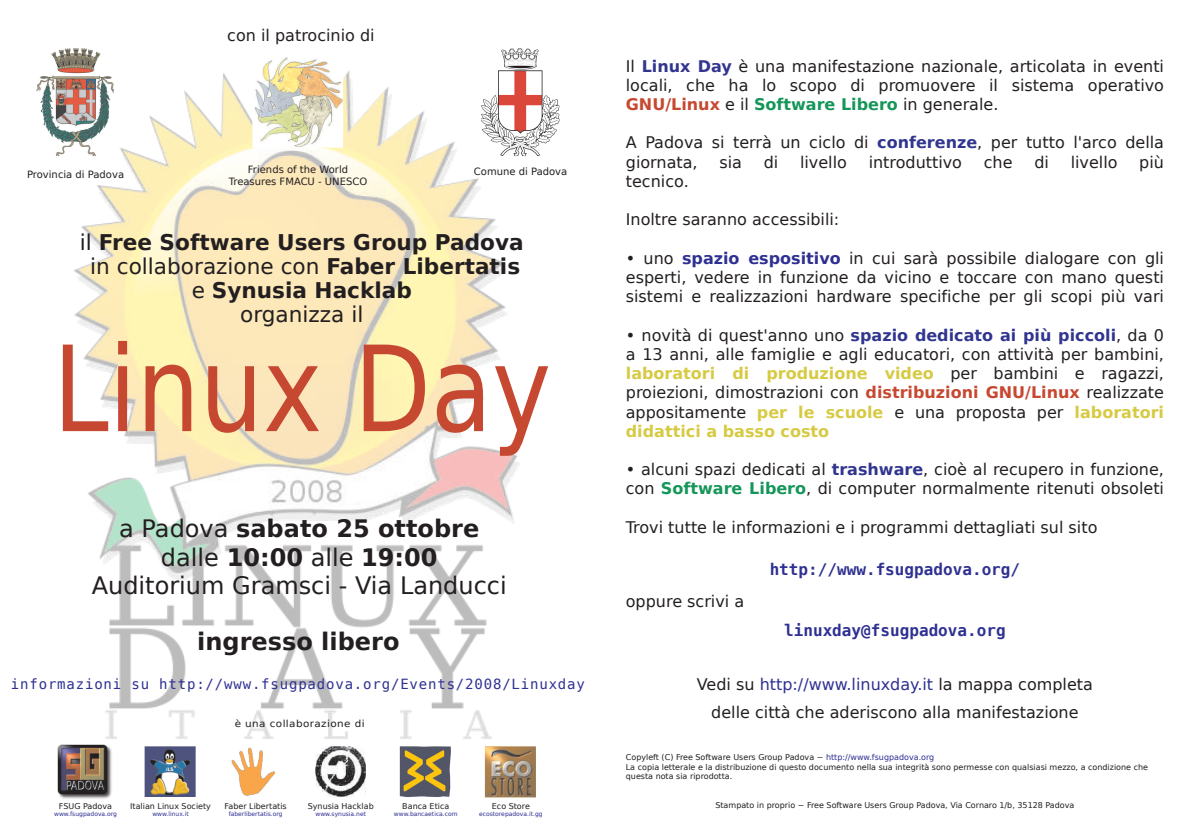
<style>
.page{position:relative;width:1191px;height:840px;background:#fff}
.page>*{position:absolute;margin:0;border:0;box-sizing:border-box;transform-origin:0 0}
.t1{font:118.6px "Bitstream Vera Sans";color:#c74831;scale:.84 1}
.t2{font:24px/28.8px "Bitstream Vera Sans";color:#231f20;text-align:center}
.t3{font:700 24px "Bitstream Vera Sans";color:#231f20}
.t4{font:700 21.6px/24px "Bitstream Vera Sans";color:#231f20;text-align:center}
.t5{font:16px/19.2px "Bitstream Vera Sans";color:#231f20;text-align:justify}
.t6{font:700 16px "Bitstream Vera Sans Mono";color:#2e3092}
.t7{font:14px "Bitstream Vera Sans Mono";letter-spacing:.06em;color:#2e3092}
.t8{font:10px/12px "Bitstream Vera Sans";color:#231f20;text-align:center}
.t9{font:9.6px "Bitstream Vera Sans";letter-spacing:.04em;color:#231f20;scale:1.08 1}
.t10{font:8px/9.6px "Bitstream Vera Sans";color:#231f20}
.t11{font:6px "Bitstream Vera Sans";color:#2e3092}
.s1{font-weight:400}
.s2{font-weight:700}
.s3{font-weight:700;color:#31358f}
.s4{font-weight:700;color:#c74831}
.s5{font-weight:700;color:#149658}
.s6{font-weight:700;color:#2e3092}
.s7{font-weight:700;color:#d7ca43}
.s8{color:#2e3092}
</style>
<div class="page">
<img style="left:74px;top:71px;width:446px;height:667px">
<img style="left:400px;top:746px;width:51px;height:51px">
<img style="left:57px;top:744px;width:55px;height:55px">
<img style="left:145px;top:746px;width:51px;height:50px">
<img style="left:315px;top:746px;width:51px;height:51px">
<img style="left:231px;top:747px;width:45px;height:49px">
<img style="left:485px;top:746px;width:51px;height:51px">
<img style="left:481px;top:48px;width:79px;height:108px">
<img style="left:252px;top:57px;width:91px;height:90px">
<img style="left:36px;top:48px;width:78px;height:108px">
<p class="t5" style="left:227px;top:26px;width:149px">con il patrocinio di</p>
<p class="t8" style="left:229px;top:164px;width:140px">Friends of the World<br>Treasures FMACU - UNESCO</p>
<p class="t8" style="left:27px;top:168px;width:98px">Provincia di Padova</p>
<p class="t8" style="left:474px;top:166px;width:95px">Comune di Padova</p>
<h3 class="t4" style="left:80px;top:230px;width:445px"><span class="s1">il</span> Free Software Users Group Padova <span class="s1">in collaborazione con</span> Faber Libertatis <span class="s1">e</span> Synusia Hacklab<br><span class="s1">organizza il</span></h3>
<h1 class="t1" style="left:53px;top:321px;width:594px">Linux Day</h1>
<h2 class="t2" style="left:92px;top:513px;width:416px">a Padova <span class="s2">sabato 25 ottobre </span>dalle <span class="s2">10:00</span> alle <span class="s2">19:00<br></span>Auditorium Gramsci - Via Landucci</h2>
<h2 class="t3" style="left:197px;top:627px;width:204px">ingresso libero</h2>
<p class="t7" style="left:11px;top:676px;width:575px">informazioni su http://www.fsugpadova.org/Events/2008/Linuxday</p>
<p class="t9" style="left:235px;top:718px;width:122px">è una collaborazione di</p>
<p class="t10" style="left:59px;top:800px;width:55px">FSUG Padova</p>
<p class="t10" style="left:130px;top:800px;width:82px">Italian Linux Society</p>
<p class="t10" style="left:225px;top:800px;width:64px">Faber Libertatis</p>
<p class="t10" style="left:308px;top:800px;width:67px">Synusia Hacklab</p>
<p class="t10" style="left:492px;top:800px;width:40px">Eco Store</p>
<p class="t11" style="left:54px;top:809px;width:64px">www.fsugpadova.org</p>
<p class="t11" style="left:152px;top:809px;width:38px">www.linux.it</p>
<p class="t11" style="left:229px;top:809px;width:55px">faberlibertatis.org</p>
<p class="t11" style="left:315px;top:809px;width:52px">www.synusia.net</p>
<p class="t11" style="left:394px;top:809px;width:65px">www.bancaetica.com</p>
<p class="t11" style="left:479px;top:809px;width:65px">ecostorepadova.it.gg</p>
<p class="t10" style="left:402px;top:800px;width:49px">Banca Etica</p>
<p class="t5" style="left:626px;top:56px;width:539px">Il <span class="s3">Linux Day</span> è una manifestazione nazionale, articolata in eventi locali, che ha lo scopo di promuovere il sistema operativo <span class="s4">GNU/Linux</span> e il <span class="s5">Software Libero</span> in generale.</p>
<p class="t5" style="left:626px;top:133px;width:539px">A Padova si terrà un ciclo di <span class="s3">conferenze</span>, per tutto l'arco della giornata,</p>
<p class="t5" style="left:719px;top:152px;width:24px">sia</p>
<p class="t5" style="left:763px;top:152px;width:16px">di</p>
<p class="t5" style="left:800px;top:152px;width:48px">livello</p>
<p class="t5" style="left:868px;top:152px;width:95px">introduttivo</p>
<p class="t5" style="left:983px;top:152px;width:30px">che</p>
<p class="t5" style="left:1034px;top:152px;width:16px">di</p>
<p class="t5" style="left:1070px;top:152px;width:48px">livello</p>
<p class="t5" style="left:1139px;top:152px;width:26px">più</p>
<p class="t5" style="left:626px;top:172px;width:64px">tecnico.</p>
<p class="t5" style="left:626px;top:210px;width:215px">Inoltre saranno accessibili:</p>
<p class="t5" style="left:626px;top:248px;width:539px">• uno <span class="s6">spazio espositivo</span> in cui sarà possibile dialogare con gli esperti, vedere in funzione da vicino e toccare con mano questi sistemi e realizzazioni hardware specifiche per gli scopi più vari</p>
<p class="t5" style="left:626px;top:325px;width:539px">• novità di quest'anno uno <span class="s3">spazio dedicato ai più piccoli</span>, da 0 a 13 anni, alle famiglie e agli educatori, con attività per bambini, <span class="s7">laboratori di produzione video</span> per bambini e ragazzi, proiezioni, dimostrazioni con <span class="s4">distribuzioni GNU/Linux</span> realizzate appositamente <span class="s7">per le scuole</span> e una proposta per <span class="s7">laboratori didattici a basso costo</span></p>
<p class="t5" style="left:626px;top:460px;width:539px">• alcuni spazi dedicati al <span class="s3">trashware</span>, cioè al recupero in funzione, con <span class="s5">Software Libero</span>, di computer normalmente ritenuti obsoleti</p>
<p class="t5" style="left:626px;top:517px;width:473px">Trovi tutte le informazioni e i programmi dettagliati sul sito</p>
<p class="t6" style="left:769px;top:559px;width:252px">http://www.fsugpadova.org/</p>
<p class="t5" style="left:626px;top:592px;width:120px">oppure scrivi a</p>
<p class="t6" style="left:784px;top:621px;width:223px">linuxday@fsugpadova.org</p>
<p class="t5" style="left:697px;top:669px;width:397px;line-height:28.8px;text-align:center">Vedi su <span class="s8">http://www.linuxday.it</span> la mappa completa delle città che aderiscono alla manifestazione</p>
<p class="t10" style="left:626px;top:752px;width:524px">Copyleft (C) Free Software Users Group Padova − <span class="s8">http://www.fsugpadova.org<br></span>La copia letterale e la distribuzione di questo documento nella sua integrità sono permesse con qualsiasi mezzo, a condizione che questa nota sia riprodotta.</p>
<p class="t10" style="left:715px;top:800px;width:360px">Stampato in proprio − Free Software Users Group Padova, Via Cornaro 1/b, 35128 Padova</p>
</div>
